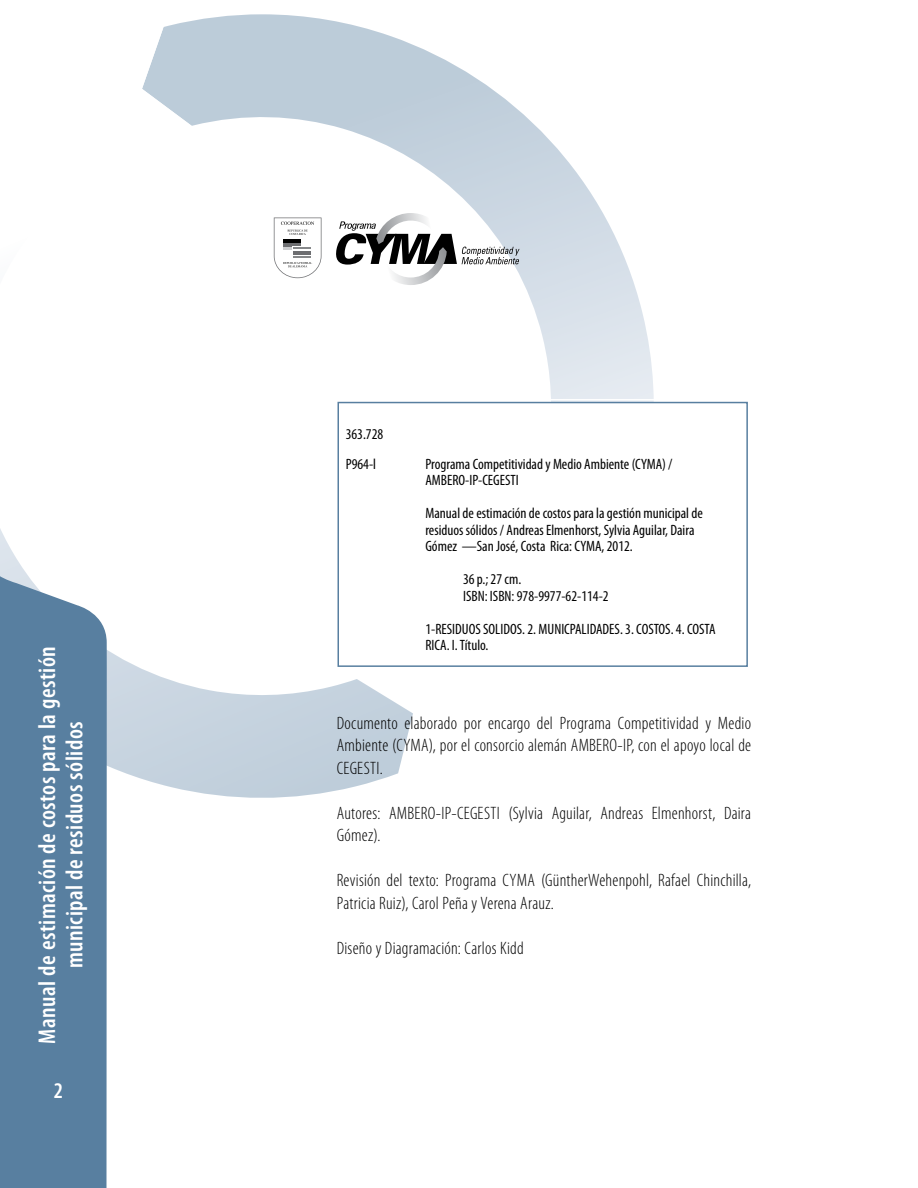
<style>
.page{position:relative;width:918px;height:1188px;background:#fff}
.page>*{position:absolute;margin:0;border:0;box-sizing:border-box;transform-origin:0 0}
.t1{font:600 condensed 24.3px/27.3px "Myriad Pro";letter-spacing:.02em;color:#fff;text-align:center}
.t2{font:600 condensed 22.5px "Myriad Pro";color:#fff}
.t3{font:300 condensed 18px/22.5px "Myriad Pro";letter-spacing:.015em;color:#000}
.t4{font:condensed 15px/16.5px "Myriad Pro";color:#000}
</style>
<div class="page">
<svg style="left:164px;top:14px;width:490px;height:385px"></svg>
<svg style="left:107px;top:27px;width:306px;height:771px"></svg>
<svg style="left:0;top:529px;width:107px;height:659px;background:#698ca9"></svg>
<svg style="left:335px;top:213px;width:185px;height:72px"></svg>
<svg style="left:274px;top:218px;width:48px;height:60px"></svg>
<div style="left:337px;top:399px;width:421px;height:249px;border:2px solid #fff"></div>
<div style="left:338px;top:403px;width:409px;height:263px;background:#fff"></div>
<div style="left:338px;top:402px;width:410px;height:265px;border:2px solid #587fa0"></div>
<h1 class="t1" style="left:33px;top:1044px;width:399px;rotate:-90deg">Manual de estimación de costos para la gestión municipal de residuos sólidos</h1>
<p class="t2" style="left:54px;top:1077px;width:11px">2</p>
<p class="t4" style="left:346px;top:420px;width:39px;line-height:29.4px">363.728<br>P964-l</p>
<p class="t4" style="left:425px;top:455px;width:249px">Programa Competitividad y Medio Ambiente (CYMA) /<br>AMBERO-IP-CEGESTI</p>
<p class="t4" style="left:425px;top:505px;width:279px">Manual de estimación de costos para la gestión municipal de residuos sólidos / Andreas Elmenhorst, Sylvia Aguilar, Daira<br>Gómez —San José, Costa Rica: CYMA, 2012.</p>
<p class="t4" style="left:463px;top:571px;width:147px">36 p.; 27 cm.<br>ISBN: ISBN: 978-9977-62-114-2</p>
<p class="t4" style="left:425px;top:620px;width:292px">1-RESIDUOS SOLIDOS. 2. MUNICPALIDADES. 3. COSTOS. 4. COSTA<br>RICA. I. Título.</p>
<p class="t3" style="left:337px;top:712px;width:416px;text-align:justify">Documento elaborado por encargo del Programa Competitividad y Medio Ambiente (CYMA), por el consorcio alemán AMBERO-IP, con el apoyo local de CEGESTI.</p>
<p class="t3" style="left:337px;top:802px;width:416px">Autores: AMBERO-IP-CEGESTI (Sylvia Aguilar, Andreas Elmenhorst, Daira<br>Gómez).</p>
<p class="t3" style="left:337px;top:870px;width:416px">Revisión del texto: Programa CYMA (GüntherWehenpohl, Rafael Chinchilla,<br>Patricia Ruiz), Carol Peña y Verena Arauz.</p>
<p class="t3" style="left:337px;top:937px;width:189px">Diseño y Diagramación: Carlos Kidd</p>
</div>
